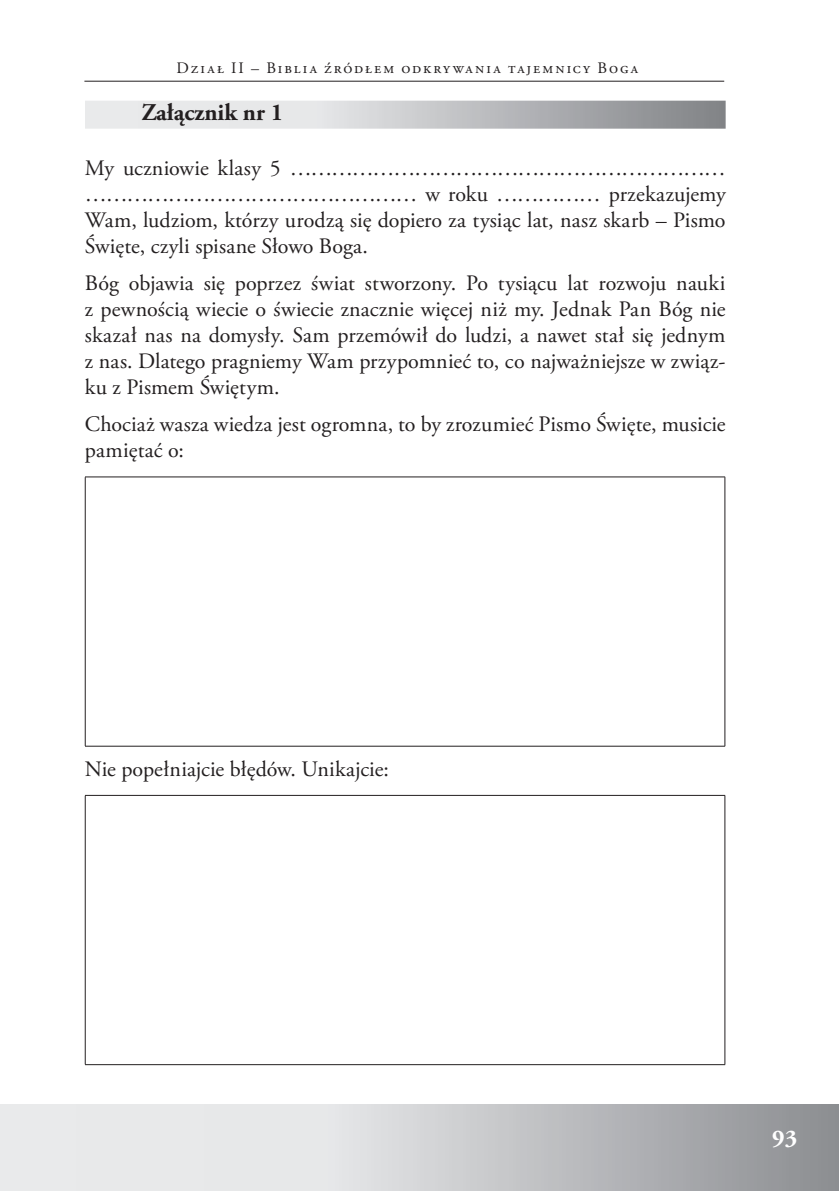
<style>
.page{position:relative;width:839px;height:1191px;background:#fff}
.page>*{position:absolute;margin:0;border:0;box-sizing:border-box;transform-origin:0 0}
.t1{font:700 24px "Adobe Garamond Pro";color:#231f20}
.t2{font:700 24px "Adobe Garamond Pro";color:#fff}
.t3{font:22px/26px "Adobe Garamond Pro";letter-spacing:.005em;color:#231f20;text-align:justify}
.t4{font:16px "Adobe Garamond Pro";letter-spacing:.13em;color:#231f20}
</style>
<div class="page">
<hr style="left:0;top:1104px;width:1px;height:86px;background:#e9eaeb">
<svg style="left:1px;top:1104px;width:838px;height:86px;background:#caccce"></svg>
<hr style="left:84px;top:81px;width:640px;height:1px;background:#231f20">
<svg style="left:85px;top:101px;width:641px;height:28px;background:#c6c7ca"></svg>
<hr style="left:85px;top:476px;width:640px;height:1px;background:#231f20">
<hr style="left:85px;top:477px;width:1px;height:269px;background:#231f20">
<hr style="left:725px;top:477px;width:1px;height:269px;background:#231f20">
<hr style="left:85px;top:746px;width:640px;height:1px;background:#231f20">
<hr style="left:85px;top:795px;width:640px;height:1px;background:#231f20">
<hr style="left:85px;top:795px;width:1px;height:269px;background:#231f20">
<hr style="left:725px;top:795px;width:1px;height:269px;background:#231f20">
<hr style="left:85px;top:1064px;width:640px;height:1px;background:#231f20">
<svg style="left:49px;top:1154px;width:11px;height:36px"></svg>
<p class="t4" style="left:177px;top:58px;width:463px">Dział II – Biblia źródłem odkrywania tajemnicy Boga</p>
<p class="t1" style="left:142px;top:99px;width:143px">Załącznik nr 1</p>
<p class="t3" style="left:85px;top:155px;width:642px">My uczniowie klasy 5 ……………………………………………………… ………………………………………… w roku …………… przekazujemy Wam, ludziom, którzy urodzą się dopiero za tysiąc lat, nasz skarb – Pismo Święte, czyli spisane Słowo Boga.</p>
<p class="t3" style="left:85px;top:271px;width:642px">Bóg objawia się poprzez świat stworzony. Po tysiącu lat rozwoju nauki z pewnością wiecie o świecie znacznie więcej niż my. Jednak Pan Bóg nie skazał nas na domysły. Sam przemówił do ludzi, a nawet stał się jednym z nas. Dlatego pragniemy Wam przypomnieć to, co najważniejsze w związ&shy;ku z Pismem Świętym.</p>
<p class="t3" style="left:85px;top:412px;width:642px">Chociaż wasza wiedza jest ogromna, to by zrozumieć Pismo Święte, musicie pamiętać o:</p>
<p class="t3" style="left:85px;top:756px;width:305px">Nie popełniajcie błędów. Unikajcie:</p>
<p class="t2" style="left:772px;top:1124px;width:26px">93</p>
</div>
